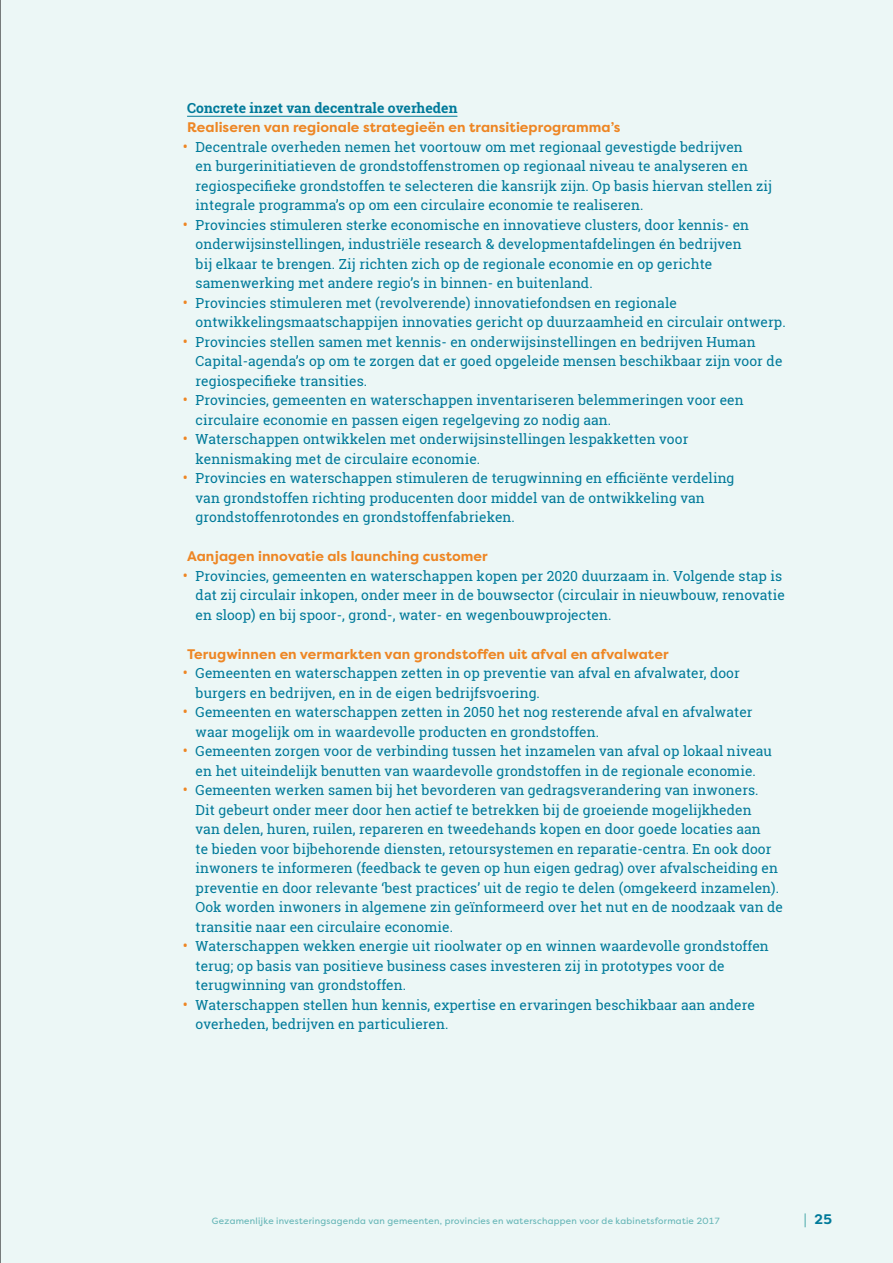
<style>
.page{position:relative;width:893px;height:1263px;background:#ecf7f6}
.page>*{position:absolute;margin:0;border:0;box-sizing:border-box;transform-origin:0 0}
.t1{font:13.8px/19.5px "Roboto Slab";letter-spacing:.005em;color:#007a9a}
.t2{font:700 13.8px "Filson Pro";letter-spacing:.005em;color:#ee8624}
.t3{font:700 13.8px "Roboto Slab";letter-spacing:.005em;color:#007a9a}
.t4{font:700 13.8px "Filson Pro";color:#007a9a}
.t5{font:9px "Filson Pro";letter-spacing:.025em;color:#64b5b6}
.s1{font-size:15px;color:#ee8624}
.s2{color:#64b5b6}
</style>
<div class="page">
<hr style="left:0;top:0;width:1px;height:1263px;background:#000">
<hr style="left:187px;top:116px;width:270px;height:1px;background:#007a9a">
<p class="t3" style="left:187px;top:98px;width:272px">Concrete inzet van decentrale overheden</p>
<p class="t2" style="left:187px;top:118px;width:435px">Realiseren van regionale strategieën en transitieprogramma’s</p>
<p class="t1" style="left:196px;top:137px;width:578px;text-indent:-13px"><span class="s1">•</span> Decentrale overheden nemen het voortouw om met regionaal gevestigde bedrijven<br>en burgerinitiatieven de grondstoffenstromen op regionaal niveau te analyseren en regiospecifieke grondstoffen te selecteren die kansrijk zijn. Op basis hiervan stellen zij integrale programma’s op om een circulaire economie te realiseren.</p>
<p class="t1" style="left:196px;top:215px;width:555px;text-indent:-13px"><span class="s1">•</span> Provincies stimuleren sterke economische en innovatieve clusters, door kennis- en onderwijsinstellingen, industriële research &amp; developmentafdelingen én bedrijven bij elkaar te brengen. Zij richten zich op de regionale economie en op gerichte samenwerking met andere regio’s in binnen- en buitenland.</p>
<p class="t1" style="left:196px;top:293px;width:592px;text-indent:-13px"><span class="s1">•</span> Provincies stimuleren met (revolverende) innovatiefondsen en regionale ontwikkelingsmaatschappijen innovaties gericht op duurzaamheid en circulair ontwerp.</p>
<p class="t1" style="left:196px;top:332px;width:588px;text-indent:-13px"><span class="s1">•</span> Provincies stellen samen met kennis- en onderwijsinstellingen en bedrijven Human<br>Capital-agenda’s op om te zorgen dat er goed opgeleide mensen beschikbaar zijn voor de regiospecifieke transities.</p>
<p class="t1" style="left:196px;top:390px;width:550px;text-indent:-13px"><span class="s1">•</span> Provincies, gemeenten en waterschappen inventariseren belemmeringen voor een circulaire economie en passen eigen regelgeving zo nodig aan.</p>
<p class="t1" style="left:196px;top:429px;width:494px;text-indent:-13px"><span class="s1">•</span> Waterschappen ontwikkelen met onderwijsinstellingen lespakketten voor kennismaking met de circulaire economie.</p>
<p class="t1" style="left:196px;top:468px;width:540px;text-indent:-13px"><span class="s1">•</span> Provincies en waterschappen stimuleren de terugwinning en efficiënte verdeling van grondstoffen richting producenten door middel van de ontwikkeling van grondstoffenrotondes en grondstoffenfabrieken.</p>
<p class="t2" style="left:187px;top:547px;width:302px">Aanjagen innovatie als launching customer</p>
<p class="t1" style="left:196px;top:566px;width:591px;text-indent:-13px"><span class="s1">•</span> Provincies, gemeenten en waterschappen kopen per 2020 duurzaam in. Volgende stap is dat zij circulair inkopen, onder meer in de bouwsector (circulair in nieuwbouw, renovatie en sloop) en bij spoor-, grond-, water- en wegenbouwprojecten.</p>
<p class="t2" style="left:187px;top:645px;width:483px">Terugwinnen en vermarkten van grondstoffen uit afval en afvalwater</p>
<p class="t1" style="left:196px;top:663px;width:546px;text-indent:-13px"><span class="s1">•</span> Gemeenten en waterschappen zetten in op preventie van afval en afvalwater, door burgers en bedrijven, en in de eigen bedrijfsvoering.</p>
<p class="t1" style="left:196px;top:702px;width:558px;text-indent:-13px"><span class="s1">•</span> Gemeenten en waterschappen zetten in 2050 het nog resterende afval en afvalwater waar mogelijk om in waardevolle producten en grondstoffen.</p>
<p class="t1" style="left:183px;top:741px;width:591px;text-align:center"><span class="s1">•</span> Gemeenten zorgen voor de verbinding tussen het inzamelen van afval op lokaal niveau en het uiteindelijk benutten van waardevolle grondstoffen in de regionale economie.</p>
<p class="t1" style="left:196px;top:780px;width:589px;text-indent:-13px"><span class="s1">•</span> Gemeenten werken samen bij het bevorderen van gedragsverandering van inwoners.<br>Dit gebeurt onder meer door hen actief te betrekken bij de groeiende mogelijkheden<br>van delen, huren, ruilen, repareren en tweedehands kopen en door goede locaties aan<br>te bieden voor bijbehorende diensten, retoursystemen en reparatie-centra. En ook door inwoners te informeren (feedback te geven op hun eigen gedrag) over afvalscheiding en preventie en door relevante ‘best practices’ uit de regio te delen (omgekeerd inzamelen).<br>Ook worden inwoners in algemene zin geïnformeerd over het nut en de noodzaak van de transitie naar een circulaire economie.</p>
<p class="t1" style="left:196px;top:936px;width:575px;text-indent:-13px"><span class="s1">•</span> Waterschappen wekken energie uit rioolwater op en winnen waardevolle grondstoffen terug; op basis van positieve business cases investeren zij in prototypes voor de terugwinning van grondstoffen.</p>
<p class="t1" style="left:196px;top:995px;width:561px;text-indent:-13px"><span class="s1">•</span> Waterschappen stellen hun kennis, expertise en ervaringen beschikbaar aan andere overheden, bedrijven en particulieren.</p>
<p class="t5" style="left:212px;top:1215px;width:510px">Gezamenlijke investeringsagenda van gemeenten, provincies en waterschappen voor de kabinetsformatie 2017</p>
<p class="t4" style="left:804px;top:1210px;width:30px"><span class="s2">|</span> 25</p>
</div>
